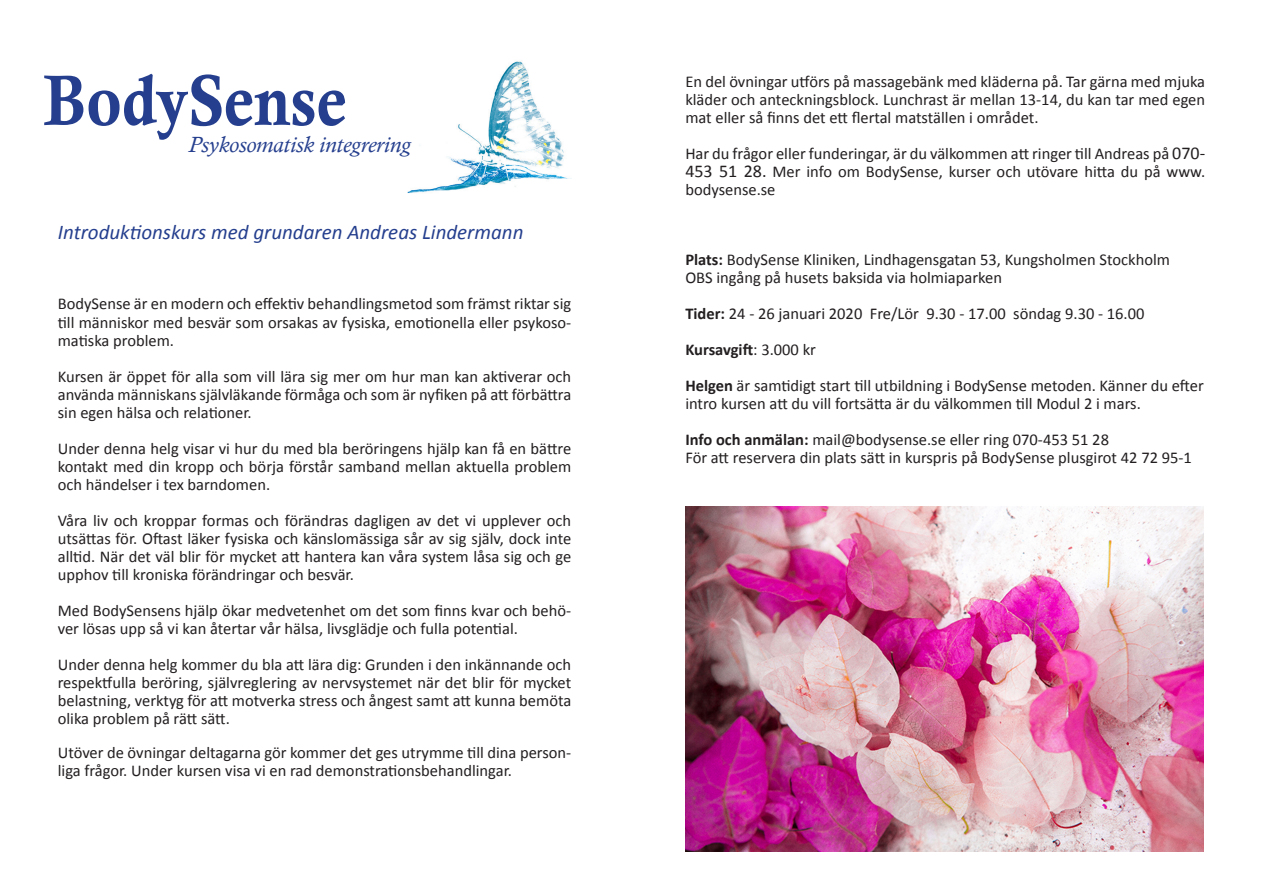
<style>
.page{position:relative;width:1263px;height:893px;background:#fff}
.page>*{position:absolute;margin:0;border:0;box-sizing:border-box;transform-origin:0 0}
.t1{font:71.55px "Calis MT Bol";color:#253f8e;scale:.9 1}
.t2{font:italic 22.5px "Calisto";color:#253f8e}
.t3{font:italic 21px "Calibri";color:#253f8e}
.t4{font:16.5px/18px "Calibri";color:#231f20;text-align:justify}
.t5{font:700 16.5px "Calibri";letter-spacing:-.005em;color:#231f20}
.s1{font-size:18px}
.s2{font-weight:700}
.s3{font-weight:400}
</style>
<div class="page">
<img style="left:407px;top:61px;width:164px;height:132px">
<img style="left:685px;top:506px;width:518px;height:345px">
<p class="t1" style="left:44px;top:59px;width:338px">BodySense</p>
<p class="t2" style="left:188px;top:132px;width:224px">Psykosomatisk integrering</p>
<p class="t3" style="left:58px;top:219px;width:467px">Introduktionskurs med grundaren Andreas Lindermann</p>
<p class="t4" style="left:58px;top:294px;width:515px">BodySense är en modern och effektiv behandlingsmetod som främst riktar sig till människor med besvär som orsakas av fysiska, emotionella eller psykoso&shy;matiska problem.</p>
<p class="t4" style="left:58px;top:366px;width:515px">Kursen är öppet för alla som vill lära sig mer om hur man kan aktiverar och använda människans självläkande förmåga och som är nyfiken på att förbättra sin egen hälsa och relationer.</p>
<p class="t4" style="left:58px;top:438px;width:515px">Under denna helg visar vi hur du med bla beröringens hjälp kan få en bättre kontakt med din kropp och börja förstår samband mellan aktuella problem och händelser i tex barndomen.</p>
<p class="t4" style="left:58px;top:510px;width:515px">Våra liv och kroppar formas och förändras dagligen av det vi upplever och utsättas för. Oftast läker fysiska och känslomässiga sår av sig själv, dock inte alltid. När det väl blir för mycket att hantera kan våra system låsa sig och ge upphov till kroniska förändringar och besvär.</p>
<p class="t4" style="left:58px;top:600px;width:515px">Med BodySensens hjälp ökar medvetenhet om det som finns kvar och behö&shy;ver lösas upp så vi kan återtar vår hälsa, livsglädje och fulla potential.</p>
<p class="t4" style="left:58px;top:654px;width:515px">Under denna helg kommer du bla att lära dig: Grunden i den inkännande och respektfulla beröring, självreglering av nervsystemet när det blir för mycket belastning, verktyg för att motverka stress och ångest samt att kunna bemöta olika problem på rätt sätt.</p>
<p class="t4" style="left:58px;top:743px;width:515px">Utöver de övningar deltagarna gör kommer det ges utrymme till dina person&shy;liga frågor. Under kursen visa vi en rad demonstrationsbehandlingar.</p>
<p class="t4" style="left:685px;top:72px;width:521px">En del övningar utförs på massagebänk med kläderna på. Tar gärna med mjuka kläder och anteckningsblock. Lunchrast är mellan 13-14, du kan tar med egen mat eller så finns det ett flertal matställen i området.</p>
<p class="t4" style="left:685px;top:144px;width:521px">Har du frågor eller funderingar, är du välkommen att ringer till Andreas på <span class="s1">070- 453 51 28.</span> Mer info om BodySense, kurser och utövare hitta du på www. bodysense.se</p>
<p class="t4" style="left:685px;top:250px;width:486px"><span class="s2">Plats:</span> BodySense Kliniken, Lindhagensgatan 53, Kungsholmen Stockholm</p>
<p class="t4" style="left:685px;top:268px;width:318px">OBS ingång på husets baksida via holmiaparken</p>
<p class="t4" style="left:685px;top:304px;width:461px"><span class="s2">Tider:</span> 24 - 26 januari 2020 Fre/Lör 9.30 - 17.00 söndag 9.30 - 16.00</p>
<p class="t5" style="left:685px;top:340px;width:132px">Kursavgift<span class="s3">: 3.000 kr</span></p>
<p class="t4" style="left:685px;top:376px;width:520px"><span class="s2">Helgen</span> är samtidigt start till utbildning i BodySense metoden. Känner du efter intro kursen att du vill fortsätta är du välkommen till Modul 2 i mars.</p>
<p class="t4" style="left:685px;top:430px;width:425px"><span class="s2">Info och anmälan:</span> mail@bodysense.se eller ring 070-453 51 28</p>
<p class="t4" style="left:685px;top:448px;width:508px">För att reservera din plats sätt in kurspris på BodySense plusgirot 42 72 95-1</p>
</div>
